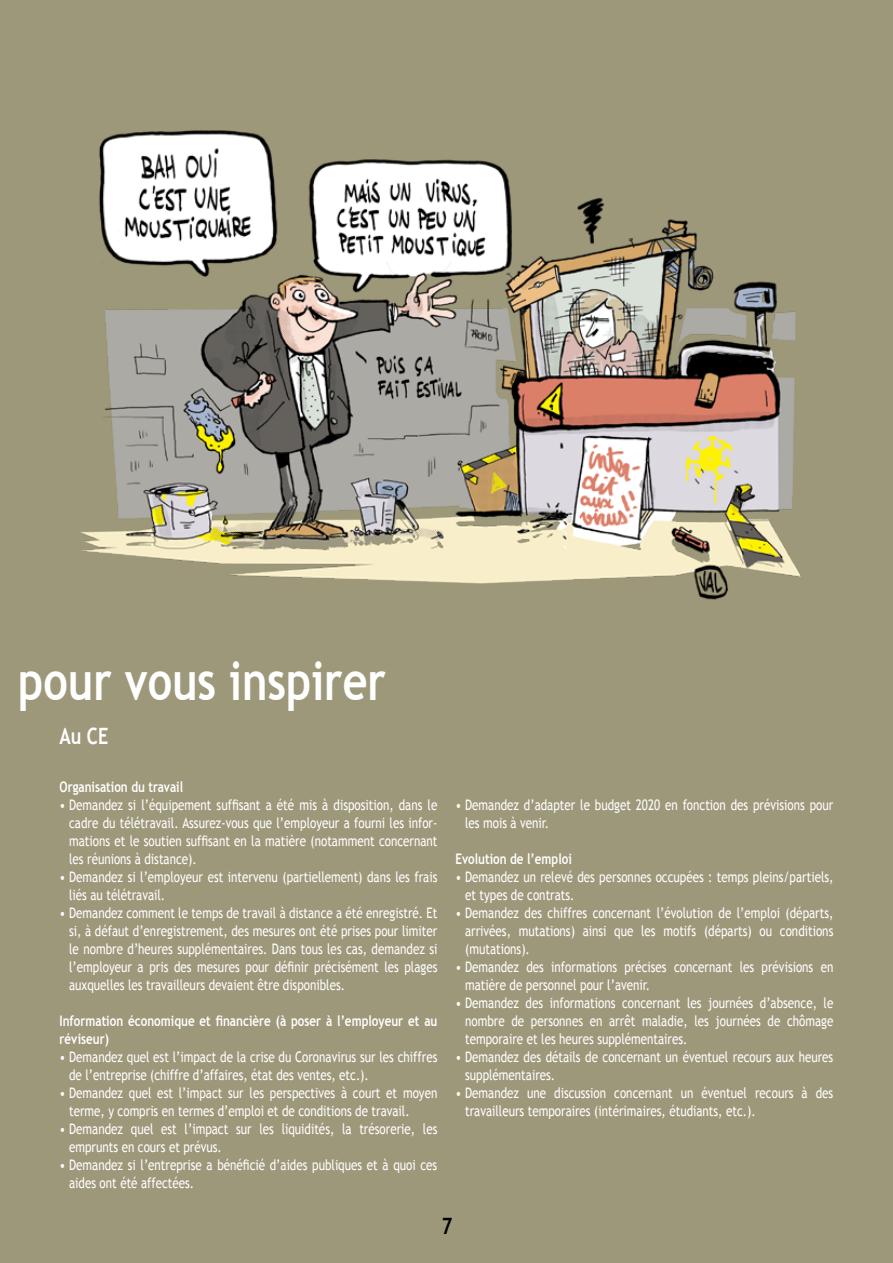
<style>
.page{position:relative;width:893px;height:1263px;background:#fff}
.page>*{position:absolute;margin:0;border:0;box-sizing:border-box;transform-origin:0 0}
.t1{font:700 54px "Trebuchet MS";color:#fff;scale:.8 1}
.t2{font:700 22.5px "Trebuchet MS";color:#fff;scale:.8 1}
.t3{font:700 22.5px "Trebuchet MS";color:#000;scale:.8 1}
.t4{font:14.55px/18px "Trebuchet MS";color:#fff;scale:.8 1}
.t5{font:700 14.55px/18px "Trebuchet MS";color:#fff;scale:.8 1}
</style>
<div class="page">
<div style="left:0;top:631px;width:893px;height:632px;background:#9e987b"></div>
<div style="left:0;top:0;width:893px;height:650px;background:#9e987b"></div>
<img style="left:80px;top:130px;width:721px;height:470px">
<h1 class="t1" style="left:18px;top:647px;width:461px">pour vous inspirer</h1>
<h2 class="t2" style="left:60px;top:722px;width:62px">Au CE</h2>
<p class="t5" style="left:60px;top:778px;width:156px">Organisation du travail</p>
<p class="t4" style="left:69px;top:796px;width:462px;text-align:justify;text-indent:-10px">• Demandez si l’équipement suffisant a été mis à disposition, dans le cadre du télétravail. Assurez-vous que l’employeur a fourni les infor&shy;mations et le soutien suffisant en la matière (notamment concernant les réunions à distance).</p>
<p class="t4" style="left:69px;top:868px;width:462px;text-indent:-10px">• Demandez si l’employeur est intervenu (partiellement) dans les frais liés au télétravail.</p>
<p class="t4" style="left:69px;top:904px;width:462px;text-align:justify;text-indent:-10px">• Demandez comment le temps de travail à distance a été enregistré. Et si, à défaut d’enregistrement, des mesures ont été prises pour limiter le nombre d’heures supplémentaires. Dans tous les cas, demandez si l’employeur a pris des mesures pour définir précisément les plages auxquelles les travailleurs devaient être disponibles.</p>
<p class="t5" style="left:60px;top:1012px;width:474px">Information économique et financière (à poser à l’employeur et au réviseur)</p>
<p class="t4" style="left:69px;top:1048px;width:462px;text-indent:-10px">• Demandez quel est l’impact de la crise du Coronavirus sur les chiffres de l’entreprise (chiffre d’affaires, état des ventes, etc.).</p>
<p class="t4" style="left:69px;top:1084px;width:462px;text-indent:-10px">• Demandez quel est l’impact sur les perspectives à court et moyen terme, y compris en termes d’emploi et de conditions de travail.</p>
<p class="t4" style="left:69px;top:1120px;width:462px;text-indent:-10px">• Demandez quel est l’impact sur les liquidités, la trésorerie, les emprunts en cours et prévus.</p>
<p class="t4" style="left:69px;top:1156px;width:462px;text-indent:-10px">• Demandez si l’entreprise a bénéficié d’aides publiques et à quoi ces aides ont été affectées.</p>
<p class="t4" style="left:465px;top:796px;width:462px;text-indent:-10px">• Demandez d’adapter le budget 2020 en fonction des prévisions pour les mois à venir.</p>
<p class="t5" style="left:455px;top:850px;width:147px">Evolution de l’emploi</p>
<p class="t4" style="left:465px;top:868px;width:462px;text-indent:-10px">• Demandez un relevé des personnes occupées : temps pleins/partiels, et types de contrats.</p>
<p class="t4" style="left:465px;top:904px;width:462px;text-align:justify;text-indent:-10px">• Demandez des chiffres concernant l’évolution de l’emploi (départs, arrivées, mutations) ainsi que les motifs (départs) ou conditions (mutations).</p>
<p class="t4" style="left:465px;top:958px;width:462px;text-indent:-10px">• Demandez des informations précises concernant les prévisions en matière de personnel pour l’avenir.</p>
<p class="t4" style="left:465px;top:994px;width:462px;text-align:justify;text-indent:-10px">• Demandez des informations concernant les journées d’absence, le nombre de personnes en arrêt maladie, les journées de chômage temporaire et les heures supplémentaires.</p>
<p class="t4" style="left:465px;top:1048px;width:462px;text-indent:-10px">• Demandez des détails de concernant un éventuel recours aux heures supplémentaires.</p>
<p class="t4" style="left:465px;top:1084px;width:462px;text-indent:-10px">• Demandez une discussion concernant un éventuel recours à des travailleurs temporaires (intérimaires, étudiants, etc.).</p>
<h2 class="t3" style="left:442px;top:1212px;width:15px">7</h2>
</div>
